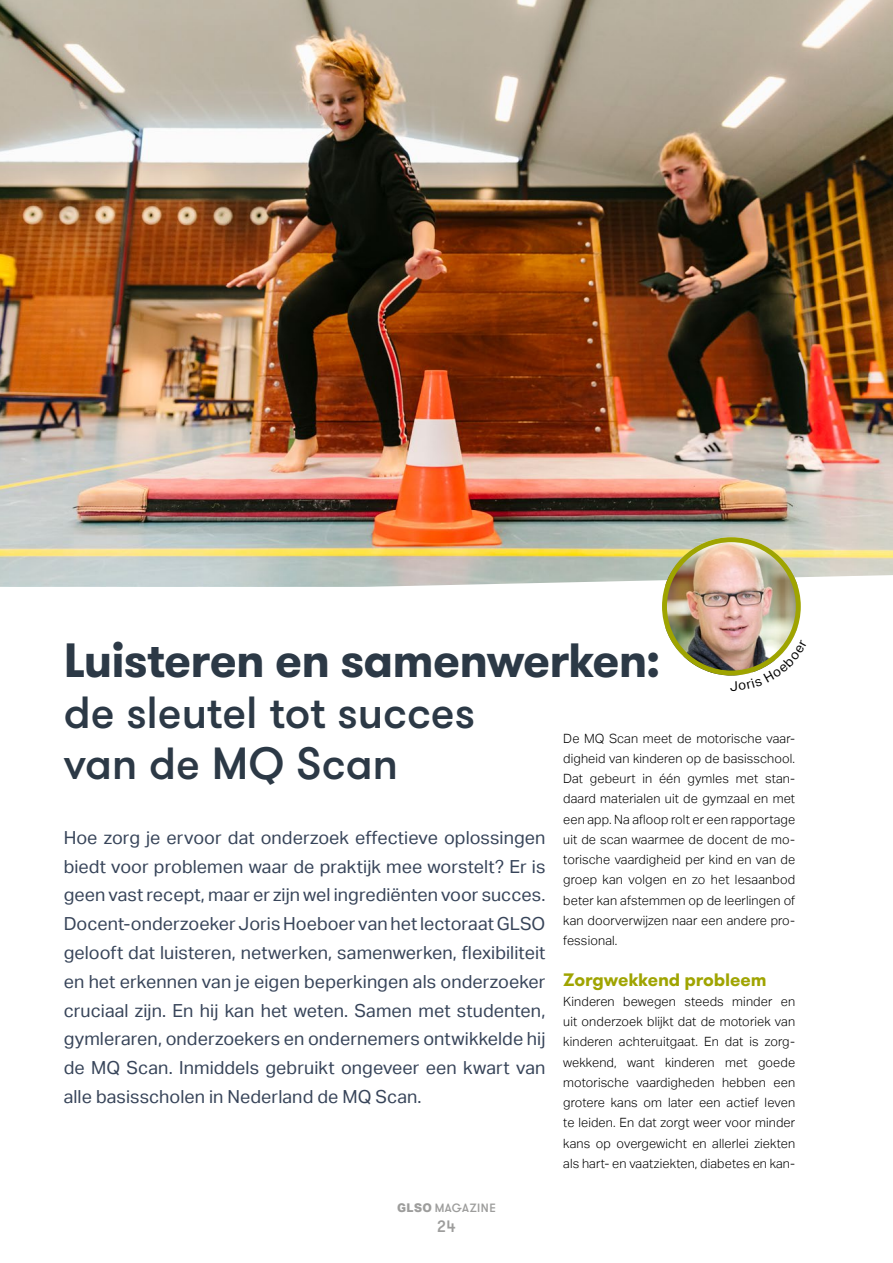
<style>
.page{position:relative;width:893px;height:1263px;background:#fff}
.page>*{position:absolute;margin:0;border:0;box-sizing:border-box;transform-origin:0 0}
.Hoofdstuk{font:700 48px "GT Walsheim Pro";letter-spacing:-.02em;color:#2c3946}
.Hoofdstuk-2{font:500 45px/51px "GT Walsheim Pro";letter-spacing:-.005em;color:#2c3946}
.body_intro_12_pt{font:18px/28.8px "Aktiv Grotesk";letter-spacing:.005em;color:#374459;text-align:justify}
.subhead_2{font:700 18px "GT Walsheim Pro";letter-spacing:-.005em;color:#9fa400}
.t1{font:500 16.5px "GT Walsheim Pro";color:#9d9d9c}
.body_glossy{font:300 12.75px/20.2px "Aktiv Grotesk";letter-spacing:.01em;color:#000;text-align:justify}
.t2{font:500 12px "GT Walsheim Pro";letter-spacing:.035em;color:#9d9d9c}
.s1{font-family:"Aktiv Grotesk";font-weight:800}
</style>
<div class="page">
<img style="left:0;top:0;width:893px;height:587px">
<img style="left:665px;top:537px;width:132px;height:138px">
<div style="left:662px;top:537px;width:139px;height:138px;border:5px solid #9fa400;border-radius:50%"></div>
<svg style="left:730px;top:640px;width:67px;height:36px"></svg>
<p class="Hoofdstuk" style="left:64px;top:629px;width:598px">Luisteren en samenwerken:</p>
<p class="Hoofdstuk-2" style="left:64px;top:688px;width:413px">de sleutel tot succes van de MQ Scan</p>
<p class="body_glossy" style="left:563px;top:728px;width:233px">De MQ Scan meet de motorische vaar&shy;digheid van kinderen op de basisschool.<br>Dat gebeurt in één gymles met stan&shy;daard materialen uit de gymzaal en met een app. Na afloop rolt er een rapportage uit de scan waarmee de docent de mo&shy;torische vaardigheid per kind en van de groep kan volgen en zo het lesaanbod beter kan afstemmen op de leerlingen of kan doorverwijzen naar een andere pro&shy;fessional.</p>
<p class="subhead_2" style="left:563px;top:967px;width:205px">Zorgwekkend probleem</p>
<p class="body_glossy" style="left:563px;top:991px;width:233px">Kinderen bewegen steeds minder en uit onderzoek blijkt dat de motoriek van kinderen achteruitgaat. En dat is zorg&shy;wekkend, want kinderen met goede motorische vaardigheden hebben een grotere kans om later een actief leven te leiden. En dat zorgt weer voor minder kans op overgewicht en allerlei ziekten als hart- en vaatziekten, diabetes en kan-</p>
<p class="body_intro_12_pt" style="left:64px;top:823px;width:483px">Hoe zorg je ervoor dat onderzoek effectieve oplossingen biedt voor problemen waar de praktijk mee worstelt? Er is geen vast recept, maar er zijn wel ingrediënten voor succes.<br>Docent-onderzoeker Joris Hoeboer van het lectoraat GLSO gelooft dat luisteren, netwerken, samenwerken, flexibiliteit en het erkennen van je eigen beperkingen als onderzoeker cruciaal zijn. En hij kan het weten. Samen met studenten, gymleraren, onderzoekers en ondernemers ontwikkelde hij de MQ Scan. Inmiddels gebruikt ongeveer een kwart van alle basisscholen in Nederland de MQ Scan.</p>
<p class="t2" style="left:397px;top:1201px;width:100px"><span class="s1">GLSO</span> MAGAZINE</p>
<p class="t1" style="left:437px;top:1216px;width:20px">24</p>
</div>
